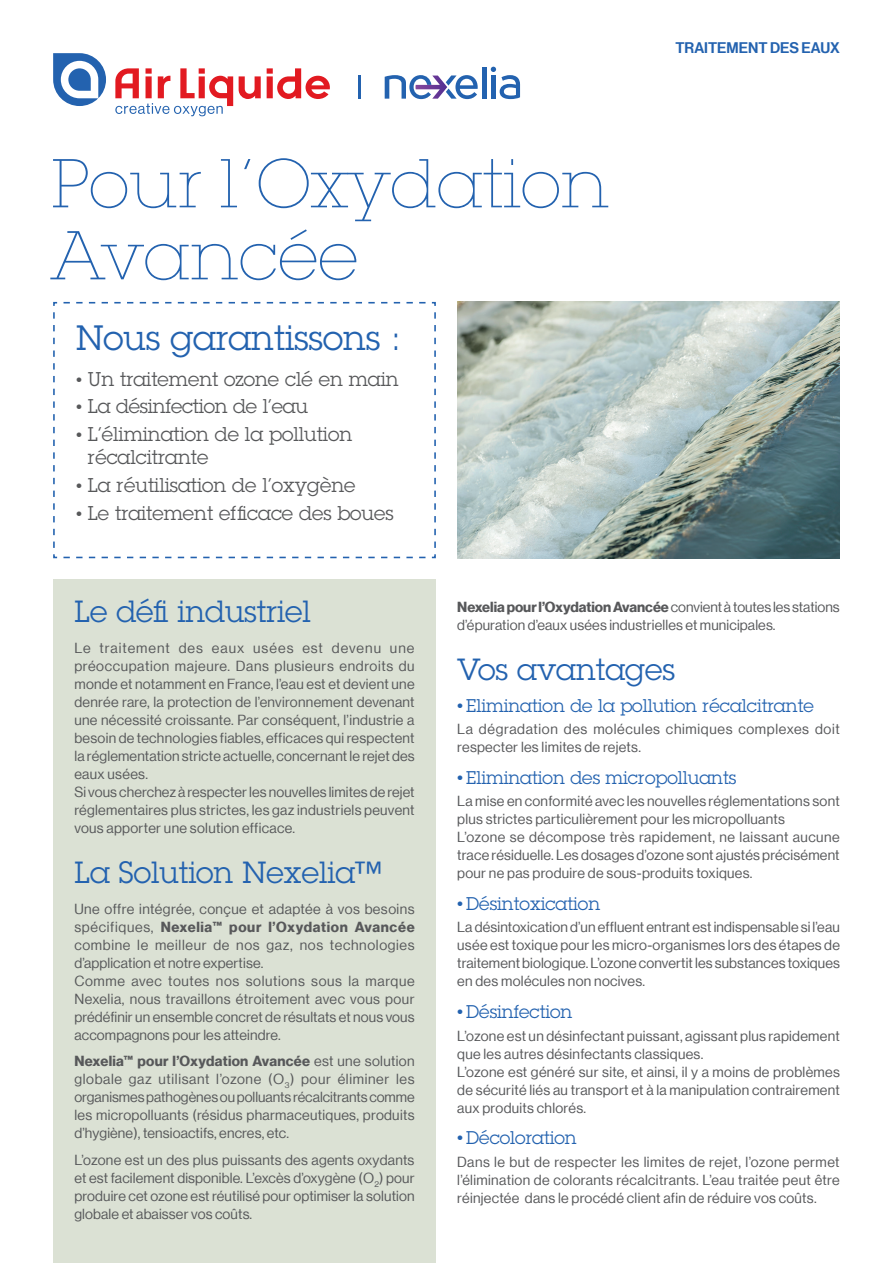
<style>
.page{position:relative;width:893px;height:1263px;background:#fff}
.page>*{position:absolute;margin:0;border:0;box-sizing:border-box;transform-origin:0 0}
.t1{font:200 67.5px/72px "Lubalin Graph Std";color:#2362af}
.t2{font:34.5px "Lubalin Graph Std";color:#2362af}
.t3{font:30px "Lubalin Graph Std";color:#2362af}
.t4{font:19.5px/23.4px "Lubalin Graph Std";color:#57585a}
.t5{font:18px "Lubalin Graph Std";color:#2362af}
.t6{font:15px "N Haas Grotesk DS Pro 65 Md";color:#2362af}
.t7{font:14.25px/18px "N Haas Grotesk DS Pro 55 Rg";letter-spacing:.02em;color:#57585a}
.t8{font:14.25px/18px "N Haas Grotesk DS Pro 55 Rg";letter-spacing:.045em;color:#57585a}
.t9{font:14.25px "N Haas Grotesk DS Pro 75 Bd";color:#57585a}
.t10{font:14.25px "N Haas Grotesk DS Pro 75 Bd";letter-spacing:.02em;color:#57585a}
.t11{font:14.25px "N Haas Grotesk DS Pro 75 Bd";letter-spacing:.045em;color:#57585a}
.s1{font-family:"N Haas Grotesk DS Pro 55 Rg"}
.s2{font-family:"N Haas Grotesk DS Pro 55 Rg";font-size:19.5px}
</style>
<div class="page">
<div style="left:53px;top:579px;width:383px;height:684px;background:#dbe1d4"></div>
<svg style="left:53px;top:301px;width:383px;height:258px"></svg>
<hr style="left:358px;top:75px;width:2px;height:24px;background:#2362af">
<img style="left:457px;top:302px;width:383px;height:256px">
<hr style="left:482px;top:67px;width:4px;height:32px;background:#2362af">
<svg style="left:491px;top:67px;width:29px;height:32px"></svg>
<svg style="left:385px;top:75px;width:93px;height:24px"></svg>
<svg style="left:53px;top:53px;width:53px;height:53px"></svg>
<svg style="left:239px;top:76px;width:22px;height:23px"></svg>
<svg style="left:267px;top:68px;width:63px;height:31px"></svg>
<svg style="left:115px;top:68px;width:118px;height:48px"></svg>
<h1 class="t1" style="left:51px;top:148px;width:560px">Pour l’Oxydation<br>Avancée</h1>
<h2 class="t2" style="left:76px;top:316px;width:326px">Nous garantissons :</h2>
<h3 class="t4" style="left:76px;top:367px;width:324px"><span class="s1">•</span> Un traitement ozone clé en main</h3>
<h3 class="t4" style="left:76px;top:395px;width:233px"><span class="s1">•</span> La désinfection de l’eau</h3>
<h3 class="t4" style="left:88px;top:422px;width:266px;text-indent:-12px"><span class="s1">•</span> L’élimination de la pollution récalcitrante</h3>
<h3 class="t4" style="left:76px;top:473px;width:281px"><span class="s1">•</span> La réutilisation de l’oxygène</h3>
<h3 class="t4" style="left:76px;top:501px;width:319px"><span class="s1">•</span> Le traitement efficace des boues</h3>
<p class="t6" style="left:675px;top:39px;width:166px">TRAITEMENT DES EAUX</p>
<h3 class="t3" style="left:74px;top:593px;width:238px">Le défi industriel</h3>
<p class="t7" style="left:74px;top:639px;width:342px">Le traitement des eaux usées est devenu une préoccupation majeure. Dans plusieurs endroits du monde et notamment en France, l’eau est et devient une denrée rare, la protection de l’environnement devenant une nécessité croissante. Par conséquent, l’industrie a besoin de technologies fiables, efficaces qui respectent la réglementation stricte actuelle, concernant le rejet des eaux usées.<br>Si vous cherchez à respecter les nouvelles limites de rejet réglementaires plus strictes, les gaz industriels peuvent vous apporter une solution efficace.</p>
<h3 class="t3" style="left:74px;top:854px;width:312px">La Solution Nexelia™</h3>
<p class="t7" style="left:74px;top:900px;width:342px">Une offre intégrée, conçue et adaptée à vos besoins</p>
<p class="t11" style="left:74px;top:918px;width:342px"><span class="s1">spécifiques,</span> Nexelia™ pour l’Oxydation Avancée</p>
<p class="t7" style="left:74px;top:936px;width:342px">combine le meilleur de nos gaz, nos technologies d’application et notre expertise.<br>Comme avec toutes nos solutions sous la marque Nexelia, nous travaillons étroitement avec vous pour prédéfinir un ensemble concret de résultats et nous vous accompagnons pour les atteindre.</p>
<p class="t10" style="left:74px;top:1053px;width:342px">Nexelia™ pour l’Oxydation Avancée <span class="s1">est une solution</span></p>
<p class="t7" style="left:74px;top:1070px;width:342px;text-align:justify">globale gaz utilisant l’ozone (O<sub>3</sub>) pour éliminer les organismes pathogènes ou polluants récalcitrants comme les micropolluants (résidus pharmaceutiques, produits d’hygiène), tensioactifs, encres, etc.</p>
<p class="t7" style="left:74px;top:1151px;width:342px;text-align:justify">L’ozone est un des plus puissants des agents oxydants et est facilement disponible. L’excès d’oxygène (O<sub>2</sub>) pour produire cet ozone est réutilisé pour optimiser la solution globale et abaisser vos coûts.</p>
<p class="t9" style="left:457px;top:598px;width:384px">Nexelia pour l’Oxydation Avancée <span class="s1">convient à toutes les stations</span></p>
<p class="t7" style="left:457px;top:616px;width:320px">d’épuration d’eaux usées industrielles et municipales.</p>
<h3 class="t3" style="left:457px;top:650px;width:219px">Vos avantages</h3>
<p class="t5" style="left:457px;top:694px;width:358px"><span class="s2">•</span> Elimination de la pollution récalcitrante</p>
<p class="t8" style="left:457px;top:720px;width:384px">La dégradation des molécules chimiques complexes doit respecter les limites de rejets.</p>
<p class="t5" style="left:457px;top:766px;width:281px"><span class="s2">•</span> Elimination des micropolluants</p>
<p class="t7" style="left:457px;top:792px;width:384px">La mise en conformité avec les nouvelles réglementations sont plus strictes particulièrement pour les micropolluants<br>L’ozone se décompose très rapidement, ne laissant aucune trace résiduelle. Les dosages d’ozone sont ajustés précisément pour ne pas produire de sous-produits toxiques.</p>
<p class="t5" style="left:457px;top:892px;width:144px"><span class="s2">•</span> Désintoxication</p>
<p class="t7" style="left:457px;top:918px;width:384px;text-align:justify">La désintoxication d’un effluent entrant est indispensable si l’eau usée est toxique pour les micro-organismes lors des étapes de traitement biologique. L’ozone convertit les substances toxiques en des molécules non nocives.</p>
<p class="t5" style="left:457px;top:1000px;width:117px"><span class="s2">•</span> Désinfection</p>
<p class="t7" style="left:457px;top:1026px;width:384px">L’ozone est un désinfectant puissant, agissant plus rapidement que les autres désinfectants classiques.<br>L’ozone est généré sur site, et ainsi, il y a moins de problèmes de sécurité liés au transport et à la manipulation contrairement aux produits chlorés.</p>
<p class="t5" style="left:457px;top:1127px;width:121px"><span class="s2">•</span> Décoloration</p>
<p class="t7" style="left:457px;top:1153px;width:384px;text-align:justify">Dans le but de respecter les limites de rejet, l’ozone permet l’élimination de colorants récalcitrants. L’eau traitée peut être réinjectée dans le procédé client afin de réduire vos coûts.</p>
</div>
